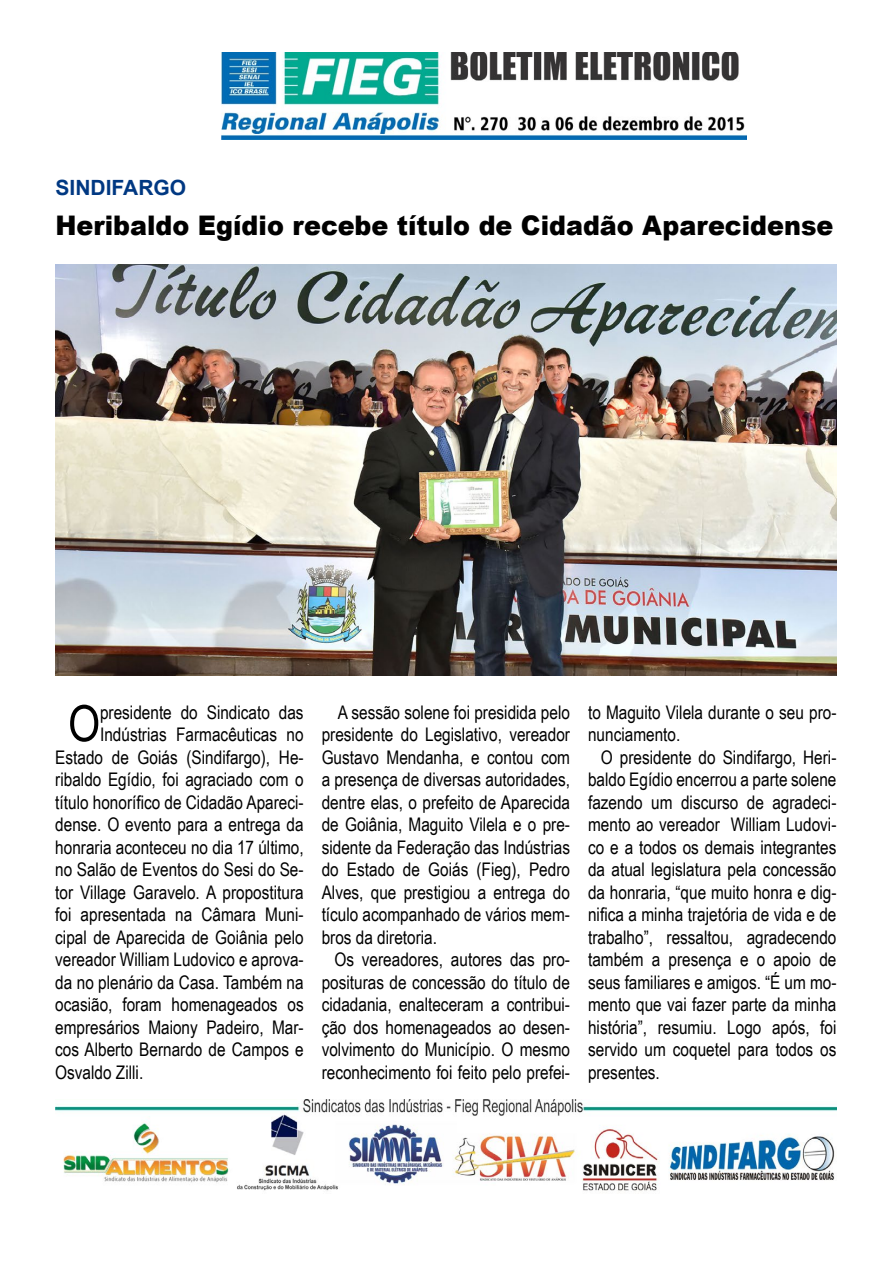
<style>
.page{position:relative;width:893px;height:1263px;background:#fff}
.page>*{position:absolute;margin:0;border:0;box-sizing:border-box;transform-origin:0 0}
.t1{font:50.25px "Arial Narrow";color:#000}
.t2{font:27px "Arial MT Black";color:#000;scale:.94 1}
.t3{font:700 21px "Arial";color:#003882}
.t4{font:18.75px/22.5px "Arial Narrow";color:#000;text-align:justify}
</style>
<div class="page">
<img style="left:221px;top:53px;width:526px;height:86px">
<img style="left:55px;top:1099px;width:782px;height:92px">
<img style="left:55px;top:264px;width:781px;height:412px">
<p class="t3" style="left:56px;top:173px;width:132px">SINDIFARGO</p>
<h2 class="t2" style="left:56px;top:209px;width:829px">Heribaldo Egídio recebe título de Cidadão Aparecidense</h2>
<h1 class="t1" style="left:68px;top:687px;width:34px">O</h1>
<p class="t4" style="left:100px;top:700px;width:205px">presidente do Sindicato das</p>
<p class="t4" style="left:100px;top:723px;width:205px">Indústrias Farmacêuticas no</p>
<p class="t4" style="left:55px;top:745px;width:250px">Estado de Goiás (Sindifargo), He-</p>
<p class="t4" style="left:55px;top:768px;width:250px">ribaldo Egídio, foi agraciado com o</p>
<p class="t4" style="left:55px;top:790px;width:250px">título honorífico de Cidadão Apareci-</p>
<p class="t4" style="left:55px;top:813px;width:250px">dense. O evento para a entrega da</p>
<p class="t4" style="left:55px;top:835px;width:250px">honraria aconteceu no dia 17 último,</p>
<p class="t4" style="left:55px;top:858px;width:250px">no Salão de Eventos do Sesi do Se-</p>
<p class="t4" style="left:55px;top:880px;width:250px">tor Village Garavelo. A propostitura</p>
<p class="t4" style="left:55px;top:903px;width:250px">foi apresentada na Câmara Muni-</p>
<p class="t4" style="left:55px;top:925px;width:250px">cipal de Aparecida de Goiânia pelo</p>
<p class="t4" style="left:55px;top:948px;width:250px">vereador William Ludovico e aprova-</p>
<p class="t4" style="left:55px;top:970px;width:250px">da no plenário da Casa. Também na</p>
<p class="t4" style="left:55px;top:993px;width:250px">ocasião, foram homenageados os</p>
<p class="t4" style="left:55px;top:1015px;width:250px">empresários Maiony Padeiro, Mar-</p>
<p class="t4" style="left:55px;top:1038px;width:250px">cos Alberto Bernardo de Campos e</p>
<p class="t4" style="left:55px;top:1060px;width:89px">Osvaldo Zilli.</p>
<p class="t4" style="left:322px;top:700px;width:250px;text-indent:16px">A sessão solene foi presidida pelo presidente do Legislativo, vereador Gustavo Mendanha, e contou com a presença de diversas autoridades, dentre elas, o prefeito de Aparecida de Goiânia, Maguito Vilela e o pre&shy;sidente da Federação das Indústrias do Estado de Goiás (Fieg), Pedro Alves, que prestigiou a entrega do tículo acompanhado de vários mem&shy;bros da diretoria.</p>
<p class="t4" style="left:322px;top:948px;width:250px;text-indent:13px">Os vereadores, autores das pro&shy;posituras de concessão do título de cidadania, enalteceram a contribui&shy;ção dos homenageados ao desen&shy;volvimento do Município. O mesmo reconhecimento foi feito pelo prefei-</p>
<p class="t4" style="left:588px;top:700px;width:250px">to Maguito Vilela durante o seu pro&shy;nunciamento.</p>
<p class="t4" style="left:588px;top:745px;width:250px;text-indent:13px">O presidente do Sindifargo, Heri&shy;baldo Egídio encerrou a parte solene fazendo um discurso de agradeci&shy;mento ao vereador William Ludovi&shy;co e a todos os demais integrantes da atual legislatura pela concessão da honraria, “que muito honra e dig&shy;nifica a minha trajetória de vida e de trabalho”, ressaltou, agradecendo também a presença e o apoio de seus familiares e amigos. “É um mo&shy;mento que vai fazer parte da minha história”, resumiu. Logo após, foi servido um coquetel para todos os presentes.</p>
</div>
